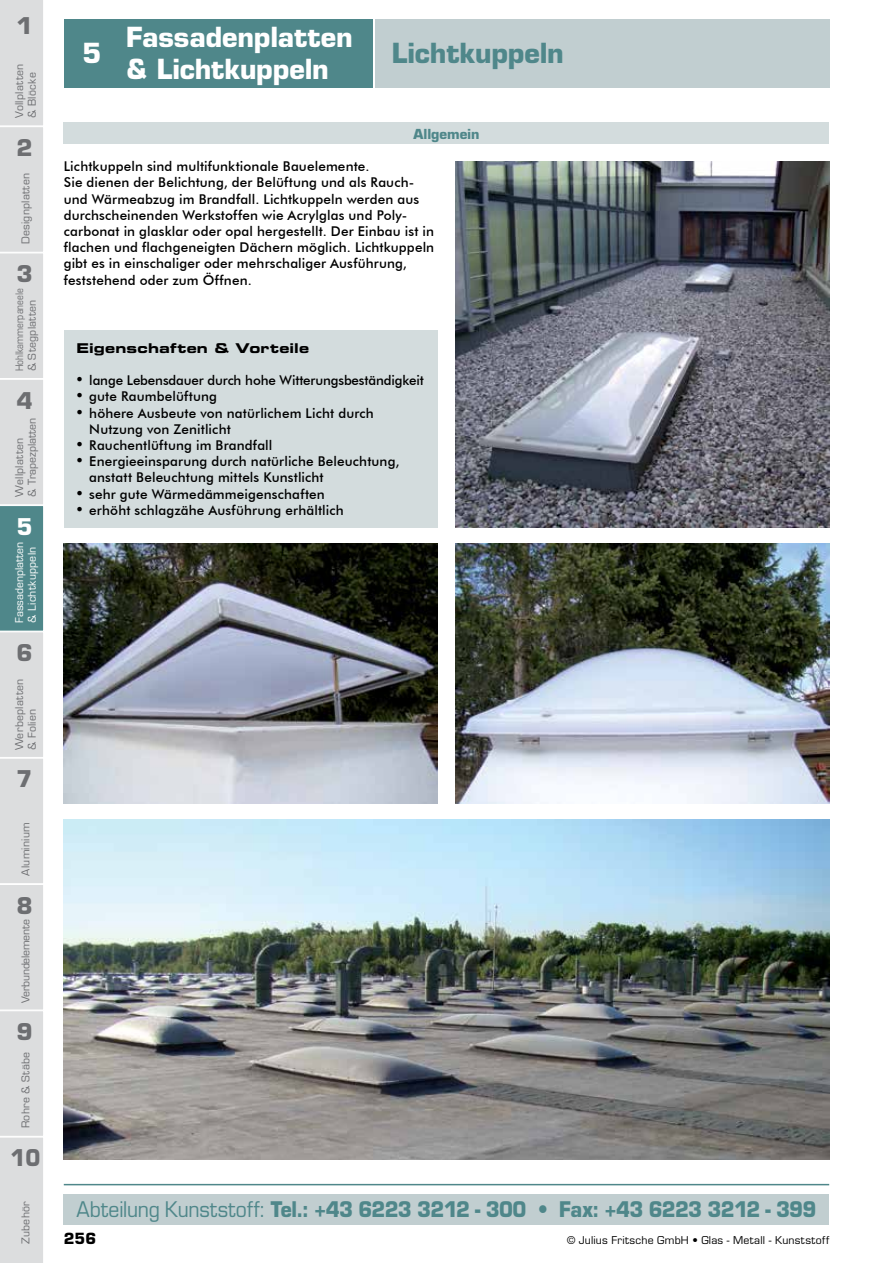
<style>
.page{position:relative;width:893px;height:1263px;background:#fff}
.page>*{position:absolute;margin:0;border:0;box-sizing:border-box;transform-origin:0 0}
.t1{font:700 27px/32.4px "Eurostile LT Std";letter-spacing:-.005em;color:#fff}
.t2{font:700 27px "Eurostile LT Std";letter-spacing:-.005em;color:#4f878a}
.t3{font:700 22.5px "Eurostile LT Std";color:#6d6e71}
.t4{font:700 22.5px "Eurostile LT Std";color:#6d6e71;scale:.92 1}
.t5{font:700 22.5px "Eurostile LT Std";color:#fff}
.t6{font:700 21px "Eurostile LT Std";letter-spacing:-.035em;color:#4f878a;scale:.92 1}
.t7{font:700 15px "Eurostile LT Std";color:#000}
.t8{font:500 13.5px/16.2px "Futura BT";letter-spacing:.01em;color:#000}
.t9{font:500 13.5px "Futura BT";letter-spacing:-.01em;color:#000}
.t10{font:13.5px "Eurostile LT Std Bold Ex 2";letter-spacing:.015em;color:#000}
.t11{font:700 13.5px "Eurostile LT Std";color:#4f878a}
.t12{font:10.5px/12.8px "Eurostile LT Std";letter-spacing:.02em;color:#6d6e71}
.t13{font:10.5px "Eurostile LT Std";letter-spacing:.02em;color:#000}
.t14{font:10.5px/12.8px "Eurostile LT Std";color:#fff}
.t15{font:10.5px/12.8px "Eurostile LT Std";color:#6d6e71}
.t16{font:condensed 10.5px "Eurostile LT Std";color:#6d6e71}
.t17{font:10.5px "Eurostile LT Std";letter-spacing:-.02em;color:#6d6e71}
.s1{font-family:"Times New Roman";font-weight:400;font-size:18px}
.s2{font-weight:400}
</style>
<div class="page">
<hr style="left:64px;top:1184px;width:765px;height:1px;background:#4f878a">
<svg style="left:0;top:0;width:44px;height:1263px;background:#cfd5d6"></svg>
<div style="left:64px;top:19px;width:309px;height:68px;background:#4f878a"></div>
<div style="left:64px;top:1194px;width:765px;height:30px;background:#c1ced0"></div>
<div style="left:375px;top:19px;width:454px;height:68px;background:#c1ced0"></div>
<div style="left:64px;top:123px;width:765px;height:21px;background:#d3dcdd"></div>
<div style="left:64px;top:330px;width:373px;height:197px;background:#d3dcdd"></div>
<img style="left:455px;top:544px;width:374px;height:259px">
<img style="left:64px;top:544px;width:373px;height:259px">
<img style="left:455px;top:162px;width:374px;height:365px">
<img style="left:64px;top:819px;width:765px;height:340px">
<h2 class="t3" style="left:16px;top:12px;width:18px">1</h2>
<p class="t12" style="left:13px;top:118px;width:55px;rotate:-90deg">Vollplatten &amp; Blöcke</p>
<h2 class="t3" style="left:16px;top:134px;width:18px">2</h2>
<p class="t12" style="left:19px;top:244px;width:73px;rotate:-90deg">Designplatten</p>
<h2 class="t3" style="left:16px;top:260px;width:18px">3</h2>
<p class="t16" style="left:13px;top:371px;width:85px;rotate:-90deg">Hohlkammerpaneele</p>
<p class="t12" style="left:26px;top:371px;width:73px;rotate:-90deg">&amp; Stegplatten</p>
<h2 class="t3" style="left:16px;top:386px;width:18px">4</h2>
<p class="t15" style="left:13px;top:497px;width:80px;rotate:-90deg">Wellplatten<br>&amp; Trapezplatten</p>
<h2 class="t5" style="left:16px;top:513px;width:18px">5</h2>
<p class="t14" style="left:13px;top:623px;width:83px;rotate:-90deg">Fassadenplatten &amp; Lichtkuppeln</p>
<h2 class="t3" style="left:16px;top:639px;width:18px">6</h2>
<p class="t12" style="left:13px;top:750px;width:73px;rotate:-90deg">Werbeplatten &amp; Folien</p>
<h2 class="t3" style="left:16px;top:765px;width:18px">7</h2>
<p class="t12" style="left:19px;top:875px;width:55px;rotate:-90deg">Aluminium</p>
<h2 class="t3" style="left:16px;top:891px;width:18px">8</h2>
<p class="t17" style="left:19px;top:1003px;width:85px;rotate:-90deg">Verbundelemente</p>
<h2 class="t3" style="left:16px;top:1018px;width:18px">9</h2>
<p class="t12" style="left:19px;top:1128px;width:78px;rotate:-90deg">Rohre &amp; Stäbe</p>
<h2 class="t4" style="left:11px;top:1144px;width:34px">10</h2>
<p class="t12" style="left:19px;top:1244px;width:44px;rotate:-90deg">Zubehör</p>
<h1 class="t1" style="left:82px;top:37px;width:21px">5</h1>
<h1 class="t1" style="left:126px;top:21px;width:228px">Fassadenplatten &amp; Lichtkuppeln</h1>
<h1 class="t2" style="left:392px;top:37px;width:174px">Lichtkuppeln</h1>
<p class="t11" style="left:414px;top:125px;width:67px">Allgemein</p>
<p class="t8" style="left:64px;top:158px;width:372px">Lichtkuppeln sind multifunktionale Bauelemente.<br>Sie dienen der Belichtung, der Belüftung und als Rauch&shy;und Wärmeabzug im Brandfall. Lichtkuppeln werden aus durchscheinenden Werkstoffen wie Acrylglas und Poly&shy;carbonat in glasklar oder opal hergestellt. Der Einbau ist in flachen und flachgeneigten Dächern möglich. Lichtkuppeln gibt es in einschaliger oder mehrschaliger Ausführung, feststehend oder zum Öffnen.</p>
<p class="t10" style="left:77px;top:338px;width:234px">Eigenschaften &amp; Vorteile</p>
<p class="t9" style="left:77px;top:372px;width:349px"><span class="s1">•</span> lange Lebensdauer durch hohe Witterungsbeständigkeit</p>
<p class="t8" style="left:77px;top:388px;width:142px"><span class="s1">•</span> gute Raumbelüftung</p>
<p class="t8" style="left:89px;top:405px;width:286px;text-indent:-13px"><span class="s1">•</span> höhere Ausbeute von natürlichem Licht durch<br>Nutzung von Zenitlicht</p>
<p class="t8" style="left:77px;top:437px;width:197px"><span class="s1">•</span> Rauchentlüftung im Brandfall</p>
<p class="t8" style="left:89px;top:453px;width:312px;text-indent:-13px"><span class="s1">•</span> Energieeinsparung durch natürliche Beleuchtung, anstatt Beleuchtung mittels Kunstlicht</p>
<p class="t8" style="left:77px;top:486px;width:250px"><span class="s1">•</span> sehr gute Wärmedämmeigenschaften</p>
<p class="t8" style="left:77px;top:502px;width:269px"><span class="s1">•</span> erhöht schlagzähe Ausführung erhältlich</p>
<h3 class="t6" style="left:77px;top:1196px;width:806px"><span class="s2">Abteilung Kunststoff:</span> Tel.: +43 6223 3212 - 300 • Fax: +43 6223 3212 - 399</h3>
<p class="t7" style="left:64px;top:1229px;width:34px">256</p>
<p class="t13" style="left:567px;top:1234px;width:264px">© Julius Fritsche GmbH • Glas - Metall - Kunststoff</p>
</div>
